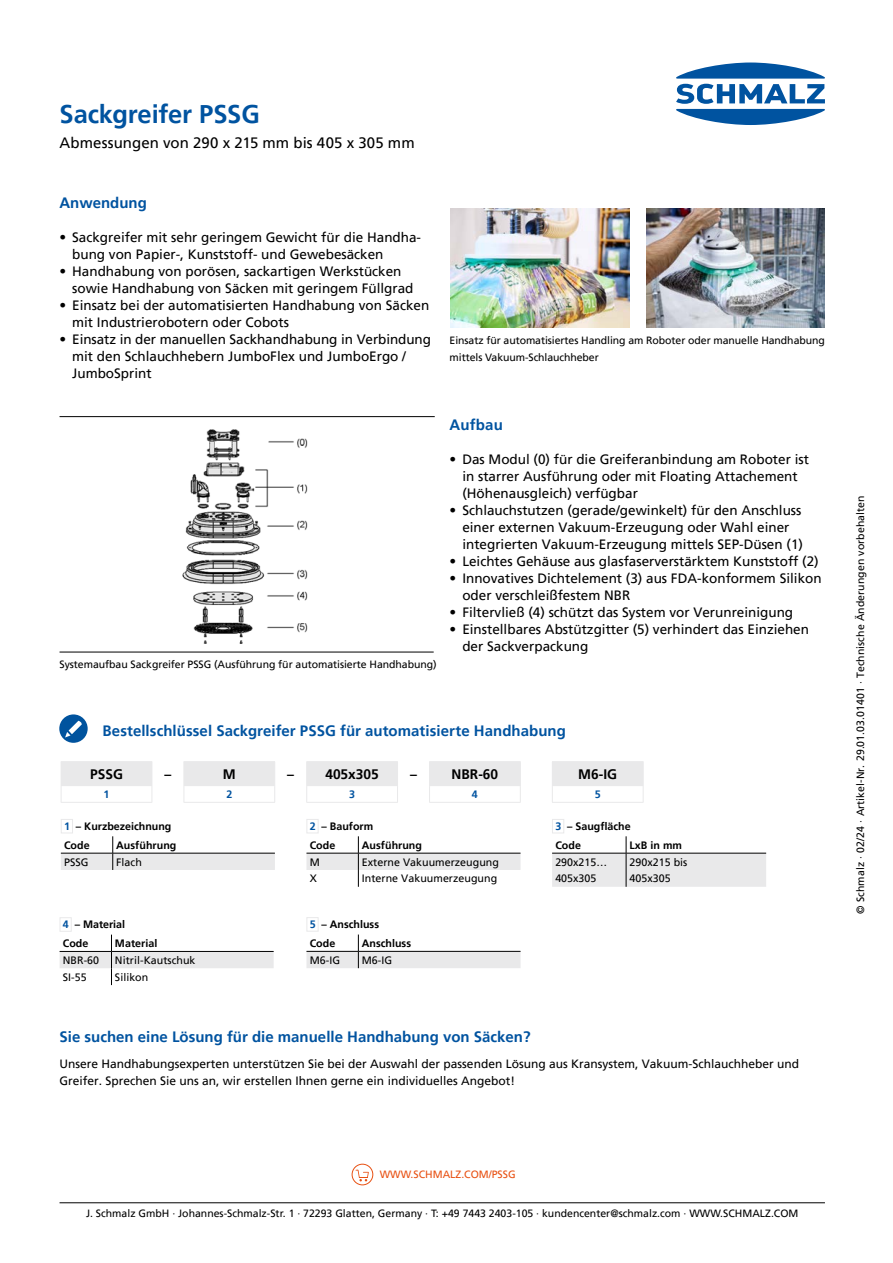
<style>
.page{position:relative;width:893px;height:1263px;background:#fff}
.page>*{position:absolute;margin:0;border:0;box-sizing:border-box;transform-origin:0 0}
.t1{font:700 25.5px "Frutiger LT Pro";letter-spacing:-.005em;color:#0053a0}
.t2{font:700 15px "Frutiger LT Pro";color:#0053a0}
.t3{font:15px "Frutiger LT Pro";letter-spacing:.005em;color:#000}
.t4{font:700 13.8px "Frutiger LT Pro";color:#000}
.t5{font:13.5px/17px "Frutiger LT Pro";color:#000}
.t6{font:12px/17px "Frutiger LT Pro";color:#000}
.t7{font:10.65px/16.8px "Frutiger LT Pro";letter-spacing:.005em;color:#000}
.t8{font:700 10.65px/18.8px "Frutiger LT Pro";color:#000}
.t9{font:700 10.65px "Frutiger LT Pro";color:#0053a0}
.t10{font:10.5px/17px "Frutiger LT Pro";letter-spacing:-.005em;color:#000}
.t11{font:10.5px "Frutiger LT Pro";color:#e85113}
.s1{color:#0053a0}
</style>
<div class="page">
<div style="left:59px;top:714px;width:29px;height:29px;background:#00539e;border-radius:50%"></div>
<svg style="left:65px;top:721px;width:17px;height:16px"></svg>
<hr style="left:61px;top:761px;width:91px;height:1px;background:#e9e9ea">
<hr style="left:184px;top:761px;width:91px;height:1px;background:#e9e9ea">
<hr style="left:306px;top:761px;width:92px;height:1px;background:#e9e9ea">
<hr style="left:429px;top:761px;width:92px;height:1px;background:#e9e9ea">
<hr style="left:552px;top:761px;width:91px;height:1px;background:#e9e9ea">
<hr style="left:61px;top:802px;width:91px;height:1px;background:#e9e9ea">
<hr style="left:184px;top:802px;width:91px;height:1px;background:#e9e9ea">
<hr style="left:306px;top:802px;width:92px;height:1px;background:#e9e9ea">
<hr style="left:429px;top:802px;width:92px;height:1px;background:#e9e9ea">
<hr style="left:552px;top:802px;width:91px;height:1px;background:#e9e9ea">
<svg style="left:61px;top:762px;width:583px;height:40px"></svg>
<svg style="left:61px;top:836px;width:214px;height:34px"></svg>
<div style="left:61px;top:819px;width:12px;height:14px;border:1px solid #e9e9ea"></div>
<svg style="left:306px;top:836px;width:214px;height:51px"></svg>
<div style="left:306px;top:819px;width:13px;height:14px;border:1px solid #e9e9ea"></div>
<svg style="left:552px;top:836px;width:214px;height:51px"></svg>
<hr style="left:552px;top:853px;width:74px;height:1px;background:#000">
<hr style="left:626px;top:853px;width:140px;height:1px;background:#000">
<hr style="left:626px;top:853px;width:1px;height:34px;background:#000">
<div style="left:552px;top:819px;width:12px;height:14px;border:1px solid #e9e9ea"></div>
<svg style="left:60px;top:935px;width:214px;height:50px"></svg>
<div style="left:60px;top:917px;width:12px;height:15px;border:1px solid #e9e9ea"></div>
<svg style="left:306px;top:934px;width:214px;height:34px"></svg>
<div style="left:306px;top:917px;width:13px;height:14px;border:1px solid #e9e9ea"></div>
<img style="left:60px;top:417px;width:374px;height:235px">
<hr style="left:60px;top:652px;width:374px;height:1px;background:#000">
<hr style="left:60px;top:416px;width:375px;height:1px;background:#000">
<hr style="left:60px;top:1202px;width:765px;height:1px;background:#000">
<svg style="left:356px;top:1170px;width:13px;height:11px"></svg>
<div style="left:352px;top:1164px;width:21px;height:21px;border:1px solid #e85113;border-radius:50%"></div>
<svg style="left:676px;top:63px;width:149px;height:62px"></svg>
<img style="left:451px;top:208px;width:178px;height:119px">
<img style="left:646px;top:208px;width:179px;height:119px">
<h1 class="t1" style="left:60px;top:99px;width:202px">Sackgreifer PSSG</h1>
<p class="t3" style="left:60px;top:134px;width:357px">Abmessungen von 290 x 215 mm bis 405 x 305 mm</p>
<p class="t2" style="left:59px;top:194px;width:89px">Anwendung</p>
<p class="t5" style="left:72px;top:229px;width:350px;text-indent:-13px">• Sackgreifer mit sehr geringem Gewicht für die Handha&shy;bung von Papier-, Kunststoff- und Gewebesäcken</p>
<p class="t5" style="left:72px;top:263px;width:343px;text-indent:-13px">• Handhabung von porösen, sackartigen Werkstücken sowie Handhabung von Säcken mit geringem Füllgrad</p>
<p class="t5" style="left:72px;top:297px;width:359px;text-indent:-13px">• Einsatz bei der automatisierten Handhabung von Säcken mit Industrierobotern oder Cobots</p>
<p class="t5" style="left:72px;top:331px;width:360px;text-indent:-13px">• Einsatz in der manuellen Sackhandhabung in Verbindung mit den Schlauchhebern JumboFlex und JumboErgo /<br>JumboSprint</p>
<p class="t10" style="left:450px;top:332px;width:377px">Einsatz für automatisiertes Handling am Roboter oder manuelle Handhabung mittels Vakuum-Schlauchheber</p>
<p class="t10" style="left:60px;top:656px;width:379px">Systemaufbau Sackgreifer PSSG (Ausführung für automatisierte Handhabung)</p>
<p class="t2" style="left:450px;top:415px;width:55px">Aufbau</p>
<p class="t5" style="left:462px;top:450px;width:348px;text-indent:-13px">• Das Modul (0) für die Greiferanbindung am Roboter ist in starrer Ausführung oder mit Floating Attachement (Höhenausgleich) verfügbar</p>
<p class="t5" style="left:462px;top:501px;width:342px;text-indent:-13px">• Schlauchstutzen (gerade/gewinkelt) für den Anschluss einer externen Vakuum-Erzeugung oder Wahl einer integrierten Vakuum-Erzeugung mittels SEP-Düsen (1)</p>
<p class="t5" style="left:450px;top:552px;width:371px">• Leichtes Gehäuse aus glasfaserverstärktem Kunststoff (2)</p>
<p class="t5" style="left:462px;top:569px;width:361px;text-indent:-13px">• Innovatives Dichtelement (3) aus FDA-konformem Silikon oder verschleißfestem NBR</p>
<p class="t5" style="left:450px;top:603px;width:345px">• Filtervließ (4) schützt das System vor Verunreinigung</p>
<p class="t5" style="left:462px;top:620px;width:348px;text-indent:-13px">• Einstellbares Abstützgitter (5) verhindert das Einziehen der Sackverpackung</p>
<p class="t2" style="left:103px;top:721px;width:465px">Bestellschlüssel Sackgreifer PSSG für automatisierte Handhabung</p>
<p class="t4" style="left:90px;top:766px;width:34px">PSSG</p>
<p class="t4" style="left:164px;top:766px;width:8px">–</p>
<p class="t4" style="left:223px;top:766px;width:14px">M</p>
<p class="t4" style="left:287px;top:766px;width:93px">– 405x305</p>
<p class="t4" style="left:410px;top:766px;width:8px">–</p>
<p class="t4" style="left:452px;top:766px;width:48px">NBR-60</p>
<p class="t4" style="left:578px;top:766px;width:40px">M6-IG</p>
<p class="t9" style="left:104px;top:788px;width:7px">1</p>
<p class="t9" style="left:226px;top:788px;width:7px">2</p>
<p class="t9" style="left:349px;top:788px;width:7px">3</p>
<p class="t9" style="left:472px;top:788px;width:7px">4</p>
<p class="t9" style="left:595px;top:788px;width:7px">5</p>
<p class="t8" style="left:64px;top:817px;width:109px"><span class="s1">1</span> – Kurzbezeichnung<br>Code</p>
<p class="t8" style="left:555px;top:817px;width:77px"><span class="s1">3</span> – Saugfläche<br>Code</p>
<p class="t8" style="left:310px;top:817px;width:65px"><span class="s1">2</span> – Bauform<br>Code</p>
<p class="t8" style="left:116px;top:835px;width:62px">Ausführung</p>
<p class="t8" style="left:362px;top:835px;width:62px">Ausführung</p>
<p class="t8" style="left:630px;top:835px;width:54px">LxB in mm</p>
<p class="t7" style="left:64px;top:854px;width:26px">PSSG</p>
<p class="t7" style="left:116px;top:854px;width:27px">Flach</p>
<p class="t7" style="left:310px;top:854px;width:12px">M</p>
<p class="t7" style="left:362px;top:854px;width:139px">Externe Vakuumerzeugung</p>
<p class="t7" style="left:310px;top:870px;width:9px">X</p>
<p class="t7" style="left:362px;top:870px;width:137px">Interne Vakuumerzeugung</p>
<p class="t8" style="left:63px;top:915px;width:64px"><span class="s1">4</span> – Material<br>Code</p>
<p class="t8" style="left:115px;top:934px;width:44px">Material</p>
<p class="t8" style="left:310px;top:915px;width:71px"><span class="s1">5</span> – Anschluss<br>Code</p>
<p class="t8" style="left:362px;top:934px;width:51px">Anschluss</p>
<p class="t7" style="left:63px;top:952px;width:38px">NBR-60</p>
<p class="t7" style="left:115px;top:952px;width:82px">Nitril-Kautschuk</p>
<p class="t7" style="left:63px;top:969px;width:25px">SI-55</p>
<p class="t7" style="left:115px;top:969px;width:35px">Silikon</p>
<p class="t7" style="left:310px;top:952px;width:32px">M6-IG</p>
<p class="t7" style="left:362px;top:952px;width:32px">M6-IG</p>
<p class="t2" style="left:60px;top:1028px;width:472px">Sie suchen eine Lösung für die manuelle Handhabung von Säcken?</p>
<p class="t7" style="left:555px;top:854px;width:53px">290x215…<br>405x305</p>
<p class="t7" style="left:630px;top:854px;width:59px">290x215 bis<br>405x305</p>
<p class="t6" style="left:60px;top:1055px;width:741px">Unsere Handhabungsexperten unterstützen Sie bei der Auswahl der passenden Lösung aus Kransystem, Vakuum-Schlauchheber und<br>Greifer. Sprechen Sie uns an, wir erstellen Ihnen gerne ein individuelles Angebot!</p>
<p class="t10" style="left:852px;top:914px;width:420px;rotate:-90deg">© Schmalz · 02/24 · Artikel-Nr. 29.01.03.01401 · Technische Änderungen vorbehalten</p>
<p class="t11" style="left:380px;top:1168px;width:137px">WWW.SCHMALZ.COM/PSSG</p>
<p class="t10" style="left:86px;top:1204px;width:714px">J. Schmalz GmbH · Johannes-Schmalz-Str. 1 · 72293 Glatten, Germany · T: +49 7443 2403-105 · kundencenter@schmalz.com · WWW.SCHMALZ.COM</p>
</div>
